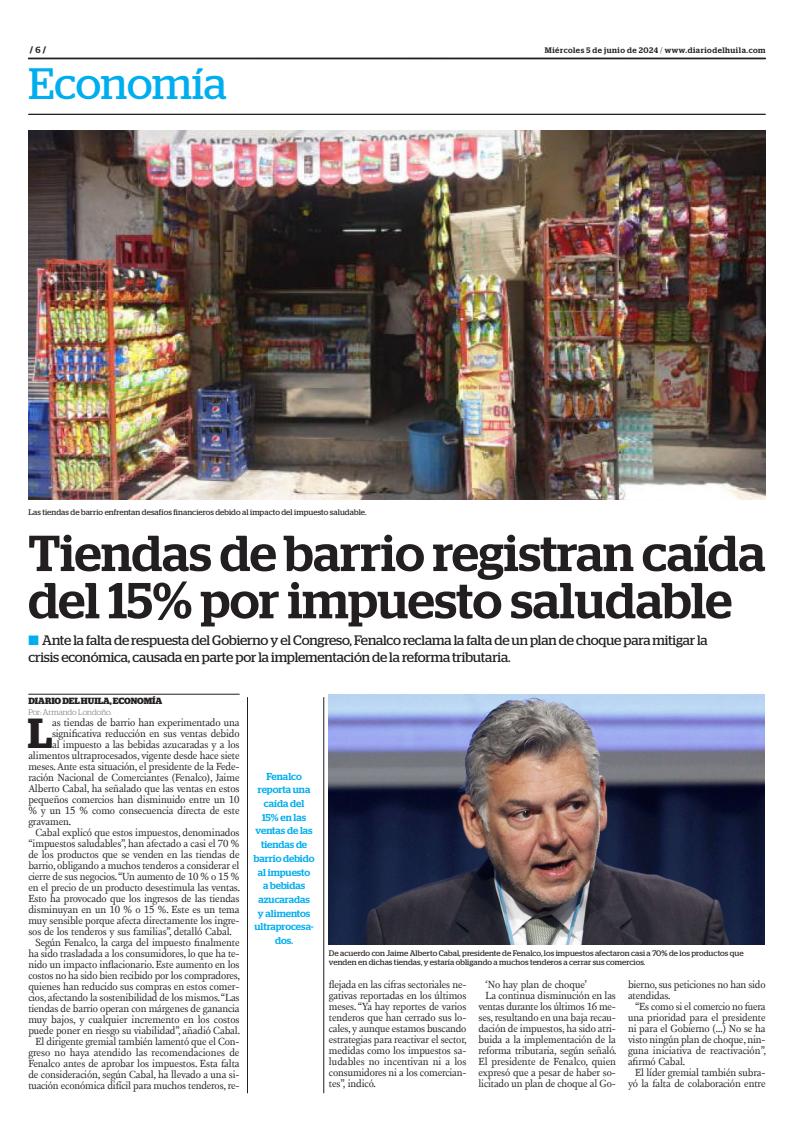
<style>
.page{position:relative;width:801px;height:1134px;background:#fff}
.page>*{position:absolute;margin:0;border:0;box-sizing:border-box;transform-origin:0 0}
.TITULO{font:500 50.5px/47.2px "Stag";color:#231f20}
.t1{font:43.9px "Stag";letter-spacing:-.005em;color:#00aeef}
.TEXTO_UNO{font:600 42px "Stag";color:#231f20}
.SUMARIO{font:13.7px/16.5px "Stag";letter-spacing:-.01em;color:#231f20}
.TEXTO{font:10.6px/11px "New Fournier BP";letter-spacing:-.01em;color:#231f20;text-align:justify}
.TEXTO_UNO-2{font:10.6px "New Fournier BP";letter-spacing:-.01em;color:#231f20}
.DESTACADO_AZUL{font:500 10px/13.7px "Stag";color:#00aeef;text-align:center}
.CREDITO_1{font:700 9px "Stag";color:#231f20}
.PIE_DE_FOTO{font:8px/9px "Stag";letter-spacing:.005em;color:#231f20}
.t2{font:500 8px "Stag";letter-spacing:.06em;color:#231f20}
.CREDITO_2{font:300 8px "Stag";letter-spacing:-.005em;color:#6c6d70}
.s1{font-weight:500}
.s2{font-weight:300}
.s3{color:#00aeef}
</style>
<div class="page">
<svg style="left:28px;top:58px;width:737px;height:1px"></svg>
<hr style="left:28px;top:114px;width:737px;height:1px;background:#231f20">
<img style="left:28px;top:130px;width:737px;height:369px">
<img style="left:329px;top:695px;width:435px;height:249px">
<hr style="left:28px;top:694px;width:212px;height:1px;background:#231f20">
<hr style="left:247px;top:697px;width:1px;height:396px;background:#231f20">
<hr style="left:323px;top:697px;width:1px;height:396px;background:#231f20">
<p class="CREDITO_1" style="left:30px;top:45px;width:18px">/ <span class="s1">6</span> /</p>
<p class="t2" style="left:545px;top:45px;width:222px">Miércoles 5 de junio de 2024 <span class="s2">/</span> www.diariodelhuila.com</p>
<p class="t1" style="left:28px;top:58px;width:200px">Economía</p>
<p class="PIE_DE_FOTO" style="left:28px;top:507px;width:340px">Las tiendas de barrio enfrentan desafíos financieros debido al impacto del impuesto saludable.</p>
<p class="TITULO" style="left:28px;top:529px;width:738px">Tiendas de barrio registran caída del 15% por impuesto saludable</p>
<p class="SUMARIO" style="left:28px;top:632px;width:681px"><span class="s3">■</span> Ante la falta de respuesta del Gobierno y el Congreso, Fenalco reclama la falta de un plan de choque para mitigar la crisis económica, causada en parte por la implementación de la reforma tributaria.</p>
<p class="CREDITO_1" style="left:28px;top:696px;width:135px">DIARIO DEL HUILA, ECONOMÍA</p>
<p class="CREDITO_2" style="left:28px;top:708px;width:85px">Por: Armando Londoño.</p>
<p class="TEXTO_UNO" style="left:28px;top:709px;width:26px">L</p>
<p class="TEXTO_UNO-2" style="left:52px;top:716px;width:189px">as tiendas de barrio han experimentado una</p>
<p class="TEXTO_UNO-2" style="left:52px;top:727px;width:189px">significativa reducción en sus ventas debido</p>
<p class="TEXTO_UNO-2" style="left:52px;top:738px;width:189px">al impuesto a las bebidas azucaradas y a los</p>
<p class="TEXTO_UNO-2" style="left:28px;top:749px;width:213px">alimentos ultraprocesados, vigente desde hace siete</p>
<p class="TEXTO_UNO-2" style="left:28px;top:760px;width:213px">meses. Ante esta situación, el presidente de la Fede-</p>
<p class="TEXTO_UNO-2" style="left:28px;top:771px;width:213px">ración Nacional de Comerciantes (Fenalco), Jaime</p>
<p class="TEXTO_UNO-2" style="left:28px;top:782px;width:213px">Alberto Cabal, ha señalado que las ventas en estos</p>
<p class="TEXTO_UNO-2" style="left:28px;top:793px;width:213px">pequeños comercios han disminuido entre un 10</p>
<p class="TEXTO_UNO-2" style="left:28px;top:804px;width:213px">% y un 15 % como consecuencia directa de este</p>
<p class="TEXTO_UNO-2" style="left:28px;top:815px;width:44px">gravamen.</p>
<p class="TEXTO" style="left:28px;top:827px;width:213px;text-indent:7px">Cabal explicó que estos impuestos, denominados “impuestos saludables”, han afectado a casi el 70 % de los productos que se venden en las tiendas de barrio, obligando a muchos tenderos a considerar el cierre de sus negocios. “Un aumento de 10 % o 15 % en el precio de un producto desestimula las ventas.<br>Esto ha provocado que los ingresos de las tiendas disminuyan en un 10 % o 15 %. Este es un tema muy sensible porque afecta directamente los ingre&shy;sos de los tenderos y sus familias”, detalló Cabal.</p>
<p class="TEXTO" style="left:28px;top:937px;width:213px;text-indent:7px">Según Fenalco, la carga del impuesto finalmente ha sido trasladada a los consumidores, lo que ha te&shy;nido un impacto inflacionario. Este aumento en los costos no ha sido bien recibido por los compradores, quienes han reducido sus compras en estos comer&shy;cios, afectando la sostenibilidad de los mismos. “Las tiendas de barrio operan con márgenes de ganancia muy bajos, y cualquier incremento en los costos puede poner en riesgo su viabilidad”, añadió Cabal.</p>
<p class="TEXTO" style="left:28px;top:1036px;width:213px;text-indent:7px">El dirigente gremial también lamentó que el Con&shy;greso no haya atendido las recomendaciones de Fenalco antes de aprobar los impuestos. Esta falta de consideración, según Cabal, ha llevado a una si&shy;tuación económica difícil para muchos tenderos, re-</p>
<p class="DESTACADO_AZUL" style="left:254px;top:769px;width:62px">Fenalco reporta una caída del<br>15% en las ventas de las tiendas de barrio debido al impuesto<br>a bebidas azucaradas<br>y alimentos ultraprocesa&shy;dos.</p>
<p class="PIE_DE_FOTO" style="left:329px;top:948px;width:416px">De acuerdo con Jaime Alberto Cabal, presidente de Fenalco, los impuestos afectaron casi a 70% de los productos que venden en dichas tiendas, y estaría obligando a muchos tenderos a cerrar sus comercios.</p>
<p class="TEXTO" style="left:329px;top:979px;width:140px">flejada en las cifras sectoriales ne&shy;gativas reportadas en los últimos meses. “Ya hay reportes de varios tenderos que han cerrado sus lo&shy;cales, y aunque estamos buscando estrategias para reactivar el sector, medidas como los impuestos sa&shy;ludables no incentivan ni a los consumidores ni a los comercian&shy;tes”, indicó.</p>
<p class="TEXTO" style="left:485px;top:979px;width:103px">‘No hay plan de choque’</p>
<p class="TEXTO" style="left:628px;top:979px;width:139px">bierno, sus peticiones no han sido atendidas.</p>
<p class="TEXTO" style="left:628px;top:1001px;width:140px;text-indent:7px">“Es como si el comercio no fuera una prioridad para el presidente ni para el Gobierno (...) No se ha visto ningún plan de choque, nin&shy;guna iniciativa de reactivación”, afirmó Cabal.</p>
<p class="TEXTO" style="left:628px;top:1067px;width:139px;text-align:right">El líder gremial también subra&shy;yó la falta de colaboración entre</p>
<p class="TEXTO" style="left:478px;top:990px;width:140px;text-indent:7px">La continua disminución en las ventas durante los últimos 16 me&shy;ses, resultando en una baja recau&shy;dación de impuestos, ha sido atri&shy;buida a la implementación de la reforma tributaria, según señaló.<br>El presidente de Fenalco, quien expresó que a pesar de haber so&shy;licitado un plan de choque al Go-</p>
</div>
